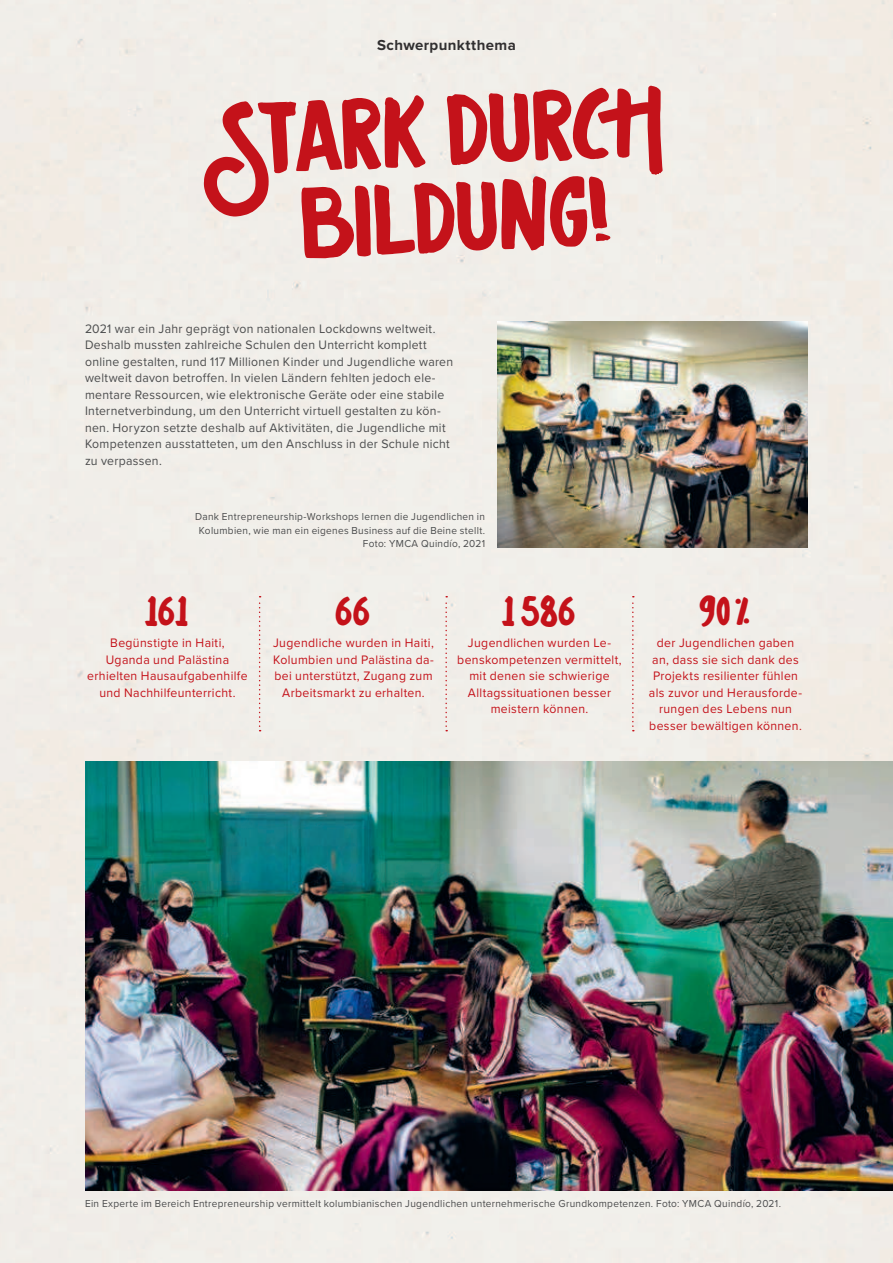
<style>
.page{position:relative;width:893px;height:1263px;background:#f1eee9}
.page>*{position:absolute;margin:0;border:0;box-sizing:border-box;transform-origin:0 0}
.t1{font:100.5px/87.2px "Oldventure";color:#c4121a;text-align:center}
.t2{font:40.5px "Oldventure";letter-spacing:-.01em;color:#c4121a}
.t3{font:700 15px "Proxima Nova";letter-spacing:.025em;color:#312f30}
.t4{font:12.75px/16.5px "Proxima Nova";letter-spacing:.025em;color:#4b4c4d;scale:.96 1}
.t5{font:12.75px/16.5px "Proxima Nova";letter-spacing:.03em;color:#c4121a;text-align:center;scale:.96 1}
.t6{font:10.5px/13.5px "Proxima Nova";letter-spacing:.03em;color:#4b4c4d;text-align:right;scale:.96 1}
</style>
<div class="page">
<img style="left:498px;top:321px;width:310px;height:226px">
<img style="left:85px;top:762px;width:808px;height:429px">
<svg style="left:259px;top:596px;width:2px;height:135px"></svg>
<svg style="left:445px;top:596px;width:2px;height:135px"></svg>
<svg style="left:632px;top:596px;width:2px;height:135px"></svg>
<p class="t3" style="left:377px;top:37px;width:140px">Schwerpunktthema</p>
<h1 class="t1" style="left:221px;top:103px;width:445px;rotate:-3deg">Stark durcH bildung!</h1>
<p class="t4" style="left:85px;top:320px;width:385px">2021 war ein Jahr geprägt von nationalen Lockdowns weltweit.<br>Deshalb mussten zahlreiche Schulen den Unterricht komplett online gestalten, rund 117 Millionen Kinder und Jugendliche waren weltweit davon betroffen. In vielen Ländern fehlten jedoch ele&shy;mentare Ressourcen, wie elektronische Geräte oder eine stabile Internetverbindung, um den Unterricht virtuell gestalten zu kön&shy;nen. Horyzon setzte deshalb auf Aktivitäten, die Jugendliche mit Kompetenzen ausstatteten, um den Anschluss in der Schule nicht zu verpassen.</p>
<p class="t6" style="left:195px;top:510px;width:304px">Dank Entrepreneurship-Workshops lernen die Jugendlichen in<br>Kolumbien, wie man ein eigenes Business auf die Beine stellt.<br>Foto: YMCA Quindío, 2021</p>
<h2 class="t2" style="left:145px;top:585px;width:46px">161</h2>
<p class="t5" style="left:87px;top:635px;width:168px">Begünstigte in Haiti,<br>Uganda und Palästina erhielten Hausaufgabenhilfe und Nachhilfeunterricht.</p>
<h2 class="t2" style="left:336px;top:585px;width:37px">66</h2>
<p class="t5" style="left:273px;top:635px;width:169px">Jugendliche wurden in Haiti,<br>Kolumbien und Palästina da&shy;bei unterstützt, Zugang zum<br>Arbeitsmarkt zu erhalten.</p>
<h2 class="t2" style="left:502px;top:585px;width:76px">1 586</h2>
<p class="t5" style="left:457px;top:635px;width:173px">Jugendlichen wurden Le&shy;benskompetenzen vermittelt, mit denen sie schwierige<br>Alltagssituationen besser meistern können.</p>
<h2 class="t2" style="left:700px;top:585px;width:53px">90 %</h2>
<p class="t5" style="left:649px;top:635px;width:161px">der Jugendlichen gaben an, dass sie sich dank des<br>Projekts resilienter fühlen als zuvor und Herausforde&shy;rungen des Lebens nun besser bewältigen können.</p>
<p class="t6" style="left:85px;top:1197px;width:726px">Ein Experte im Bereich Entrepreneurship vermittelt kolumbianischen Jugendlichen unternehmerische Grundkompetenzen. Foto: YMCA Quindío, 2021.</p>
</div>
